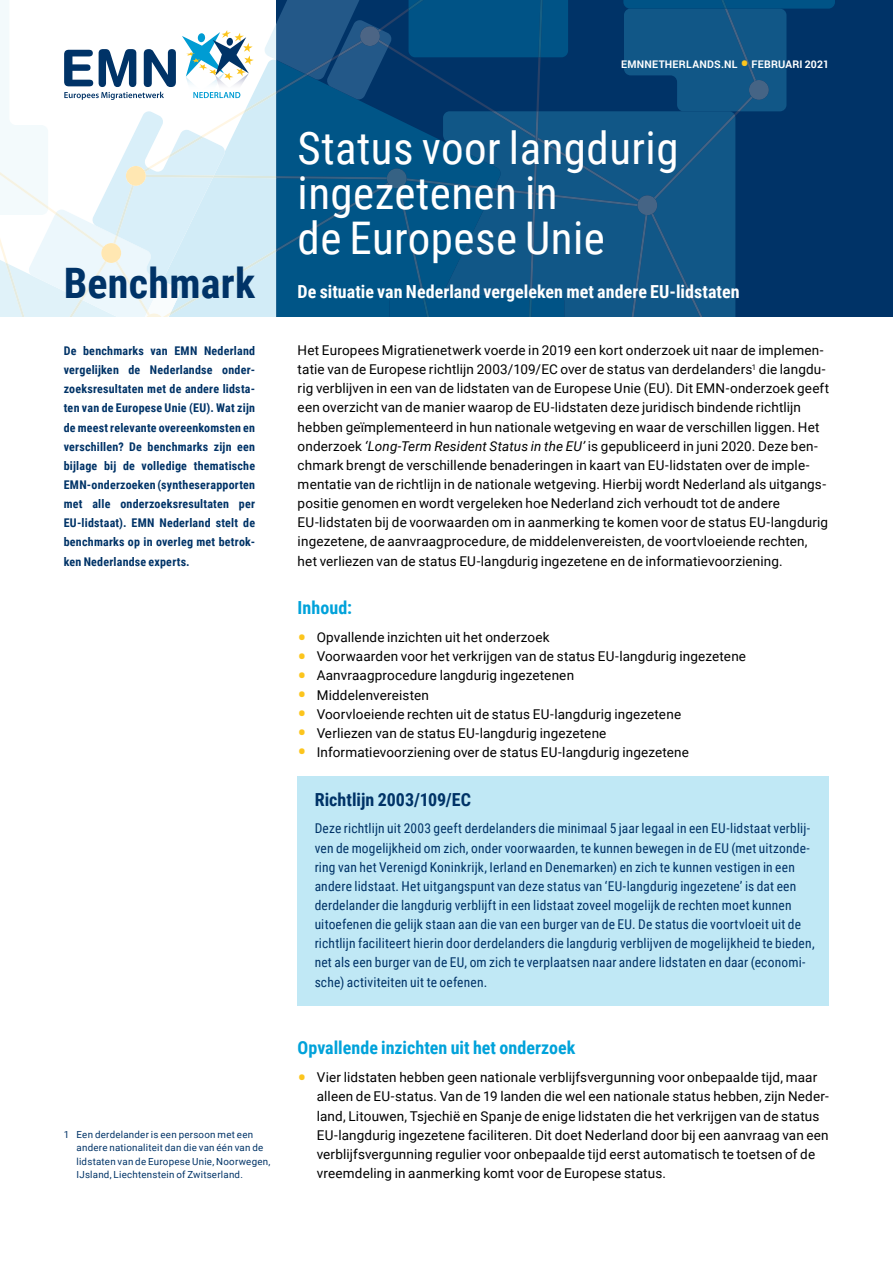
<style>
.page{position:relative;width:893px;height:1263px;background:#fff}
.page>*{position:absolute;margin:0;border:0;box-sizing:border-box;transform-origin:0 0}
.t1{font:45px/45px "Roboto Condensed";letter-spacing:.01em;color:#fff}
.t2{font:700 42px "Roboto Condensed";letter-spacing:.005em;color:#003367}
.t3{font:700 18px "Roboto Condensed";color:#fff}
.t4{font:700 18px "Roboto Condensed";color:#00a2da}
.t5{font:700 18px "Roboto Condensed";color:#003367}
.t6{font:13.5px/19.2px "Roboto";letter-spacing:.01em;color:#000}
.t7{font:13.5px/19.2px "Roboto Condensed";letter-spacing:.01em;color:#003367}
.t8{font:700 12px/19.2px "Roboto Condensed";letter-spacing:.02em;color:#003367;text-align:justify}
.t9{font:700 10.5px "Roboto";letter-spacing:.025em;color:#fff}
.t10{font:9.75px/13.5px "Roboto";letter-spacing:.025em;color:#003367}
.s1{font-weight:400;font-size:27px;color:#fcc51d}
.s2{font-style:italic}
.s3{font-size:27px;color:#fcc51d}
</style>
<div class="page">
<div style="left:298px;top:776px;width:531px;height:230px;background:#c0e8f5"></div>
<div style="left:276px;top:0;width:617px;height:317px;background:#003367"></div>
<svg style="left:0;top:0;width:835px;height:317px"></svg>
<h2 class="t2" style="left:64px;top:253px;width:193px">Benchmark</h2>
<p class="t8" style="left:64px;top:341px;width:193px">De benchmarks van EMN Nederland vergelijken de Nederlandse onder&shy;zoeksresultaten met de andere lidsta&shy;ten van de Europese Unie (EU). Wat zijn de meest relevante overeenkomsten en verschillen? De benchmarks zijn een bijlage bij de volledige thematische EMN-onderzoeken (syntheserapporten met alle onderzoeksresultaten per EU-lidstaat). EMN Nederland stelt de benchmarks op in overleg met betrok&shy;ken Nederlandse experts.</p>
<p class="t10" style="left:77px;top:1127px;width:196px;text-indent:-13px">1 Een derdelander is een persoon met een andere nationaliteit dan die van één van de lidstaten van de Europese Unie, Noorwegen, IJsland, Liechtenstein of Zwitserland.</p>
<p class="t9" style="left:621px;top:57px;width:210px">EMNNETHERLANDS.NL <span class="s1">•</span> FEBRUARI 2021</p>
<h1 class="t1" style="left:298px;top:124px;width:382px">Status voor langdurig ingezetenen in<br>de Europese Unie</h1>
<h3 class="t3" style="left:298px;top:279px;width:443px">De situatie van Nederland vergeleken met andere EU-lidstaten</h3>
<p class="t6" style="left:298px;top:340px;width:533px">Het Europees Migratienetwerk voerde in 2019 een kort onderzoek uit naar de implemen&shy;tatie van de Europese richtlijn 2003/109/EC over de status van derdelanders<sup>1</sup> die langdu&shy;rig verblijven in een van de lidstaten van de Europese Unie (EU). Dit EMN-onderzoek geeft een overzicht van de manier waarop de EU-lidstaten deze juridisch bindende richtlijn hebben geïmplementeerd in hun nationale wetgeving en waar de verschillen liggen. Het onderzoek <span class="s2">‘Long-Term Resident Status in the EU’</span> is gepubliceerd in juni 2020. Deze ben&shy;chmark brengt de verschillende benaderingen in kaart van EU-lidstaten over de imple&shy;mentatie van de richtlijn in de nationale wetgeving. Hierbij wordt Nederland als uitgangs&shy;positie genomen en wordt vergeleken hoe Nederland zich verhoudt tot de andere EU-lidstaten bij de voorwaarden om in aanmerking te komen voor de status EU-langdurig ingezetene, de aanvraagprocedure, de middelenvereisten, de voortvloeiende rechten, het verliezen van de status EU-langdurig ingezetene en de informatievoorziening.</p>
<h3 class="t4" style="left:298px;top:595px;width:56px">Inhoud:</h3>
<p class="t6" style="left:298px;top:627px;width:254px"><span class="s3">•</span> Opvallende inzichten uit het onderzoek</p>
<p class="t6" style="left:298px;top:646px;width:450px"><span class="s3">•</span> Voorwaarden voor het verkrijgen van de status EU-langdurig ingezetene</p>
<p class="t6" style="left:298px;top:665px;width:278px"><span class="s3">•</span> Aanvraagprocedure langdurig ingezetenen</p>
<p class="t6" style="left:298px;top:685px;width:133px"><span class="s3">•</span> Middelenvereisten</p>
<p class="t6" style="left:298px;top:704px;width:385px"><span class="s3">•</span> Voorvloeiende rechten uit de status EU-langdurig ingezetene</p>
<p class="t6" style="left:298px;top:723px;width:310px"><span class="s3">•</span> Verliezen van de status EU-langdurig ingezetene</p>
<p class="t6" style="left:298px;top:742px;width:393px"><span class="s3">•</span> Informatievoorziening over de status EU-langdurig ingezetene</p>
<h3 class="t5" style="left:315px;top:787px;width:158px">Richtlijn 2003/109/EC</h3>
<p class="t7" style="left:315px;top:818px;width:501px">Deze richtlijn uit 2003 geeft derdelanders die minimaal 5 jaar legaal in een EU-lidstaat verblij&shy;ven de mogelijkheid om zich, onder voorwaarden, te kunnen bewegen in de EU (met uitzonde&shy;ring van het Verenigd Koninkrijk, Ierland en Denemarken) en zich te kunnen vestigen in een andere lidstaat. Het uitgangspunt van deze status van ‘EU-langdurig ingezetene’ is dat een derdelander die langdurig verblijft in een lidstaat zoveel mogelijk de rechten moet kunnen uitoefenen die gelijk staan aan die van een burger van de EU. De status die voortvloeit uit de richtlijn faciliteert hierin door derdelanders die langdurig verblijven de mogelijkheid te bieden, net als een burger van de EU, om zich te verplaatsen naar andere lidstaten en daar (economi&shy;sche) activiteiten uit te oefenen.</p>
<h3 class="t4" style="left:298px;top:1035px;width:279px">Opvallende inzichten uit het onderzoek</h3>
<p class="t6" style="left:317px;top:1067px;width:514px;text-indent:-19px"><span class="s3">•</span> Vier lidstaten hebben geen nationale verblijfsvergunning voor onbepaalde tijd, maar alleen de EU-status. Van de 19 landen die wel een nationale status hebben, zijn Neder&shy;land, Litouwen, Tsjechië en Spanje de enige lidstaten die het verkrijgen van de status EU-langdurig ingezetene faciliteren. Dit doet Nederland door bij een aanvraag van een verblijfsvergunning regulier voor onbepaalde tijd eerst automatisch te toetsen of de vreemdeling in aanmerking komt voor de Europese status.</p>
</div>
